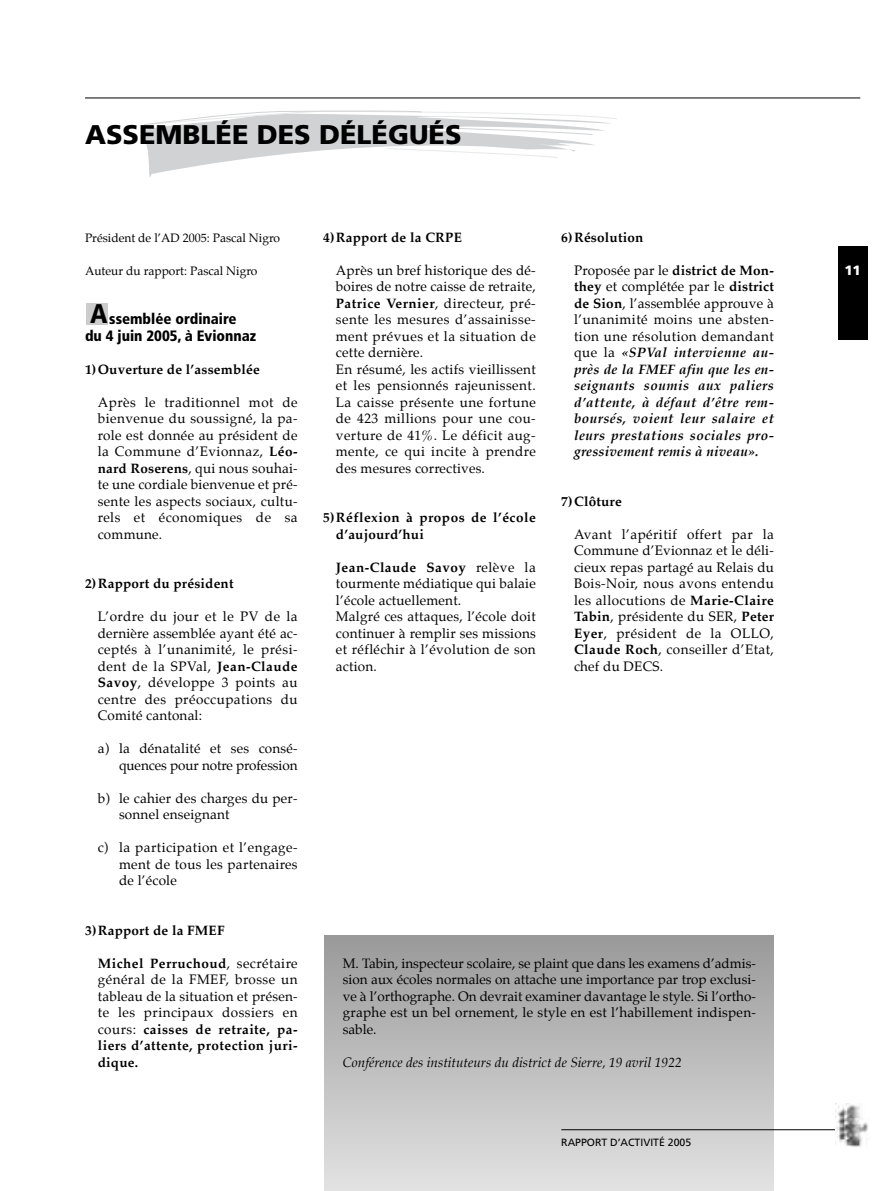
<style>
.page{position:relative;width:893px;height:1191px;background:#fff}
.page>*{position:absolute;margin:0;border:0;box-sizing:border-box;transform-origin:0 0}
.t1{font:900 27px "Frutiger";color:#000}
.t2{font:900 condensed 27px "Frutiger";color:#000}
.t3{font:900 condensed 15px/16.5px "Frutiger";color:#000;text-align:center}
.t4{font:13.5px/16.5px "Palatino";letter-spacing:.02em;color:#000;text-align:justify}
.t5{font:italic 700 13.5px/16.5px "Palatino";letter-spacing:.015em;color:#000;text-align:justify}
.t6{font:700 13.5px "Palatino";letter-spacing:.015em;color:#000}
.t7{font:italic 13.5px "Palatino";color:#000}
.t8{font:13.5px/16.5px "Palatino";letter-spacing:-.005em;color:#000;text-align:right}
.t9{font:700 13.5px/16.5px "Palatino";letter-spacing:.035em;color:#000}
.t10{font:900 13.5px "Frutiger";color:#fff}
.t11{font:12px "Palatino";color:#000}
.t12{font:10.5px "Frutiger";color:#000}
.s1{font-weight:700}
.s2{font-weight:400;font-style:normal}
.s3{font-style:normal}
</style>
<div class="page">
<div style="left:325px;top:935px;width:449px;height:256px;background:linear-gradient(to bottom,#999,#e2e2e2)"></div>
<hr style="left:561px;top:1129px;width:275px;height:1px;background:#000">
<div style="left:838px;top:247px;width:29px;height:93px;background:#000"></div>
<img style="left:836px;top:1103px;width:32px;height:43px">
<svg style="left:144px;top:111px;width:473px;height:66px"></svg>
<div style="left:87px;top:303px;width:21px;height:21px;background:#ccc"></div>
<hr style="left:85px;top:98px;width:775px;height:1px;background:#000">
<h1 class="t1" style="left:85px;top:123px;width:378px">ASSEMBLÉE DES DÉLÉGUÉS</h1>
<p class="t11" style="left:85px;top:232px;width:197px">Président de l’AD 2005: Pascal Nigro</p>
<p class="t11" style="left:85px;top:265px;width:174px">Auteur du rapport: Pascal Nigro</p>
<p class="t3" style="left:85px;top:312px;width:173px">ssemblée ordinaire<br>du 4 juin 2005, à Evionnaz</p>
<p class="t6" style="left:85px;top:362px;width:176px">1)Ouverture de l’assemblée</p>
<p class="t4" style="left:98px;top:395px;width:201px">Après le traditionnel mot de bienvenue du soussigné, la pa&shy;role est donnée au président de la Commune d’Evionnaz, <span class="s1">Léo&shy;nard Roserens</span>, qui nous souhai&shy;te une cordiale bienvenue et pré&shy;sente les aspects sociaux, cultu&shy;rels et économiques de sa commune.</p>
<p class="t6" style="left:85px;top:577px;width:150px">2)Rapport du président</p>
<p class="t4" style="left:98px;top:609px;width:201px">L’ordre du jour et le PV de la dernière assemblée ayant été ac&shy;ceptés à l’unanimité, le prési&shy;dent de la SPVal, <span class="s1">Jean-Claude Savoy</span>, développe 3 points au centre des préoccupations du Comité cantonal:</p>
<p class="t8" style="left:98px;top:741px;width:201px">a) la dénatalité et ses consé&shy;quences pour notre profession</p>
<p class="t4" style="left:119px;top:791px;width:180px;text-indent:-21px">b) le cahier des charges du per&shy;sonnel enseignant</p>
<p class="t4" style="left:119px;top:840px;width:180px;text-indent:-21px">c) la participation et l’engage&shy;ment de tous les partenaires de l’école</p>
<p class="t6" style="left:85px;top:923px;width:141px">3)Rapport de la FMEF</p>
<p class="t4" style="left:98px;top:956px;width:201px"><span class="s1">Michel Perruchoud</span>, secrétaire général de la FMEF, brosse un tableau de la situation et présen&shy;te les principaux dossiers en cours: <span class="s1">caisses de retraite, pa&shy;liers d’attente, protection juri&shy;dique.</span></p>
<h1 class="t2" style="left:90px;top:303px;width:19px">A</h1>
<p class="t6" style="left:323px;top:230px;width:140px">4)Rapport de la CRPE</p>
<p class="t4" style="left:336px;top:263px;width:201px;text-align:left">Après un bref historique des dé&shy;boires de notre caisse de retraite,<br><span class="s1">Patrice Vernier</span>, directeur, pré&shy;sente les mesures d’assainisse&shy;ment prévues et la situation de cette dernière.<br>En résumé, les actifs vieillissent et les pensionnés rajeunissent.<br>La caisse présente une fortune de 423 millions pour une cou&shy;verture de 41%. Le déficit aug&shy;mente, ce qui incite à prendre des mesures correctives.</p>
<p class="t9" style="left:336px;top:510px;width:201px;text-indent:-13px">5)Réflexion à propos de l’école d’aujourd’hui</p>
<p class="t4" style="left:336px;top:560px;width:201px;text-align:left"><span class="s1">Jean-Claude Savoy</span> relève la tourmente médiatique qui balaie l’école actuellement.<br>Malgré ces attaques, l’école doit continuer à remplir ses missions et réfléchir à l’évolution de son action.</p>
<p class="t6" style="left:561px;top:230px;width:84px">6)Résolution</p>
<p class="t5" style="left:574px;top:263px;width:201px"><span class="s2">Proposée par le</span> <span class="s3">district de Mon&shy;they</span> <span class="s2">et complétée par le</span> <span class="s3">district de Sion</span><span class="s2">, l’assemblée approuve à l’unanimité moins une absten&shy;tion une résolution demandant que la</span> «SPVal intervienne au&shy;près de la FMEF afin que les en&shy;seignants soumis aux paliers d’attente, à défaut d’être rem&shy;boursés, voient leur salaire et leurs prestations sociales pro&shy;gressivement remis à niveau».</p>
<p class="t6" style="left:561px;top:494px;width:62px">7)Clôture</p>
<p class="t4" style="left:574px;top:527px;width:201px">Avant l’apéritif offert par la Commune d’Evionnaz et le déli&shy;cieux repas partagé au Relais du Bois-Noir, nous avons entendu les allocutions de <span class="s1">Marie-Claire Tabin</span>, présidente du SER, <span class="s1">Peter Eyer</span>, président de la OLLO, <span class="s1">Claude Roch</span>, conseiller d’Etat, chef du DECS.</p>
<p class="t4" style="left:343px;top:956px;width:415px">M. Tabin, inspecteur scolaire, se plaint que dans les examens d’admis&shy;sion aux écoles normales on attache une importance par trop exclusi&shy;ve à l’orthographe. On devrait examiner davantage le style. Si l’ortho&shy;graphe est un bel ornement, le style en est l’habillement indispen&shy;sable.</p>
<p class="t7" style="left:343px;top:1055px;width:340px">Conférence des instituteurs du district de Sierre, 19 avril 1922</p>
<p class="t12" style="left:561px;top:1137px;width:131px">RAPPORT D’ACTIVITÉ 2005</p>
<p class="t10" style="left:844px;top:265px;width:18px">11</p>
</div>
